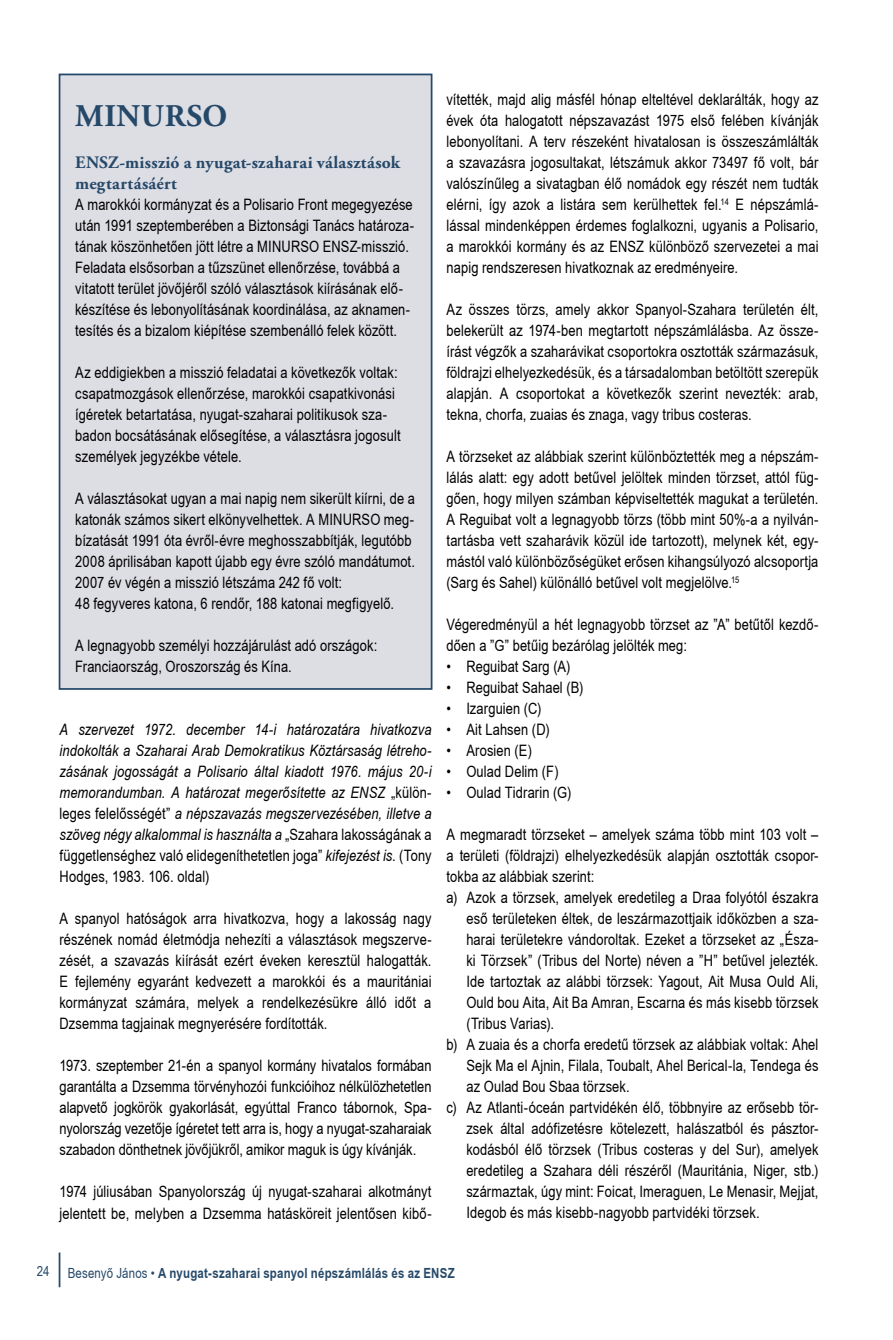
<style>
.page{position:relative;width:893px;height:1340px;background:#fff}
.page>*{position:absolute;margin:0;border:0;box-sizing:border-box;transform-origin:0 0}
.t1{font:700 31.5px "Adobe Garamond Pro";letter-spacing:.025em;color:#264969}
.t2{font:700 17.5px/21px "Adobe Garamond Pro";letter-spacing:.015em;color:#264969}
.t3{font:15.75px/21px "Arial Narrow Hu Normal";letter-spacing:.005em;color:#000}
.t4{font:italic 15.75px/21px "Arial Narrow Hu";letter-spacing:.005em;color:#000;text-align:justify}
.t5{font:700 14px "Arial Narrow Hu";letter-spacing:.015em;color:#264969}
.t6{font:14px "Arial Narrow Hu Normal";color:#264969}
.s1{font-family:"Arial Narrow Hu Normal";font-style:normal}
.s2{font-family:"Arial Narrow Hu";font-style:italic}
.s3{font-family:"Arial Narrow Hu Normal";font-weight:400}
</style>
<div class="page">
<hr style="left:59px;top:1252px;width:1px;height:35px;background:#264969">
<div style="left:60px;top:74px;width:372px;height:615px;background:#dddde4"></div>
<div style="left:59px;top:74px;width:373px;height:616px;border:2px solid #264969"></div>
<h1 class="t1" style="left:75px;top:98px;width:132px">Minurso</h1>
<p class="t2" style="left:75px;top:152px;width:326px">ENSZ-misszió a nyugat-szaharai választások megtartásáért</p>
<p class="t3" style="left:75px;top:193px;width:340px">A marokkói kormányzat és a Polisario Front megegyezése után 1991 szeptemberében a Biztonsági Tanács határoza&shy;tának köszönhetően jött létre a MINURSO ENSZ-misszió.<br>Feladata elsősorban a tűzszünet ellenőrzése, továbbá a vitatott terület jövőjéről szóló választások kiírásának elő&shy;készítése és lebonyolításának koordinálása, az aknamen&shy;tesítés és a bizalom kiépítése szembenálló felek között.</p>
<p class="t3" style="left:75px;top:361px;width:327px">Az eddigiekben a misszió feladatai a következők voltak: csapatmozgások ellenőrzése, marokkói csapatkivonási ígéretek betartatása, nyugat-szaharai politikusok sza&shy;badon bocsátásának elősegítése, a választásra jogosult személyek jegyzékbe vétele.</p>
<p class="t3" style="left:75px;top:487px;width:341px">A választásokat ugyan a mai napig nem sikerült kiírni, de a katonák számos sikert elkönyvelhettek. A MINURSO meg&shy;bízatását 1991 óta évről-évre meghosszabbítják, legutóbb 2008 áprilisában kapott újabb egy évre szóló mandátumot.<br>2007 év végén a misszió létszáma 242 fő volt:<br>48 fegyveres katona, 6 rendőr, 188 katonai megfigyelő.</p>
<p class="t3" style="left:75px;top:634px;width:304px">A legnagyobb személyi hozzájárulást adó országok:<br>Franciaország, Oroszország és Kína.</p>
<p class="t4" style="left:60px;top:719px;width:374px">A szervezet 1972. december 14-i határozatára hivatkozva indokolták a Szaharai Arab Demokratikus Köztársaság létreho&shy;zásának jogosságát a Polisario által kiadott 1976. május 20-i memorandumban. A határozat megerősítette az ENSZ <span class="s1">„külön&shy;leges felelősségét”</span> a népszavazás megszervezésében, illetve a szöveg négy alkalommal is használta a <span class="s1">„Szahara lakosságának a</span></p>
<p class="t3" style="left:60px;top:844px;width:374px">függetlenséghez való elidegeníthetetlen joga” <span class="s2">kifejezést is</span>. (Tony<br>Hodges, 1983. 106. oldal)</p>
<p class="t3" style="left:60px;top:907px;width:374px;text-align:justify">A spanyol hatóságok arra hivatkozva, hogy a lakosság nagy részének nomád életmódja nehezíti a választások megszerve&shy;zését, a szavazás kiírását ezért éveken keresztül halogatták.<br>E fejlemény egyaránt kedvezett a marokkói és a mauritániai kormányzat számára, melyek a rendelkezésükre álló időt a Dzsemma tagjainak megnyerésére fordították.</p>
<p class="t3" style="left:60px;top:1054px;width:374px;text-align:justify">1973. szeptember 21-én a spanyol kormány hivatalos formában garantálta a Dzsemma törvényhozói funkcióihoz nélkülözhetetlen alapvető jogkörök gyakorlását, egyúttal Franco tábornok, Spa&shy;nyolország vezetője ígéretet tett arra is, hogy a nyugat-szaharaiak szabadon dönthetnek jövőjükről, amikor maguk is úgy kívánják.</p>
<p class="t3" style="left:60px;top:1180px;width:374px">1974 júliusában Spanyolország új nyugat-szaharai alkotmányt jelentett be, melyben a Dzsemma hatásköreit jelentősen kibő-</p>
<p class="t3" style="left:446px;top:88px;width:374px;text-align:justify">vítették, majd alig másfél hónap elteltével deklarálták, hogy az évek óta halogatott népszavazást 1975 első felében kívánják lebonyolítani. A terv részeként hivatalosan is összeszámlálták a szavazásra jogosultakat, létszámuk akkor 73497 fő volt, bár valószínűleg a sivatagban élő nomádok egy részét nem tudták elérni, így azok a listára sem kerülhettek fel.<sup>14</sup> E népszámlá&shy;lással mindenképpen érdemes foglalkozni, ugyanis a Polisario, a marokkói kormány és az ENSZ különböző szervezetei a mai napig rendszeresen hivatkoznak az eredményeire.</p>
<p class="t3" style="left:446px;top:298px;width:374px;text-align:justify">Az összes törzs, amely akkor Spanyol-Szahara területén élt, belekerült az 1974-ben megtartott népszámlálásba. Az össze&shy;írást végzők a szaharávikat csoportokra osztották származásuk, földrajzi elhelyezkedésük, és a társadalomban betöltött szerepük alapján. A csoportokat a következők szerint nevezték: arab, tekna, chorfa, zuaias és znaga, vagy tribus costeras.</p>
<p class="t3" style="left:446px;top:445px;width:374px;text-align:justify">A törzseket az alábbiak szerint különböztették meg a népszám&shy;lálás alatt: egy adott betűvel jelöltek minden törzset, attól füg&shy;gően, hogy milyen számban képviseltették magukat a területén.<br>A Reguibat volt a legnagyobb törzs (több mint 50%-a a nyilván&shy;tartásba vett szaharávik közül ide tartozott), melynek két, egy&shy;mástól való különbözőségüket erősen kihangsúlyozó alcsoportja (Sarg és Sahel) különálló betűvel volt megjelölve.<sup>15</sup></p>
<p class="t3" style="left:446px;top:613px;width:374px">Végeredményül a hét legnagyobb törzset az ”A” betűtől kezdő&shy;dően a ”G” betűig bezárólag jelölték meg:</p>
<p class="t3" style="left:446px;top:655px;width:125px">• Reguibat Sarg (A)</p>
<p class="t3" style="left:446px;top:676px;width:138px">• Reguibat Sahael (B)</p>
<p class="t3" style="left:446px;top:697px;width:96px">• Izarguien (C)</p>
<p class="t3" style="left:446px;top:718px;width:105px">• Ait Lahsen (D)</p>
<p class="t3" style="left:446px;top:739px;width:87px">• Arosien (E)</p>
<p class="t3" style="left:446px;top:760px;width:114px">• Oulad Delim (F)</p>
<p class="t3" style="left:446px;top:781px;width:126px">• Oulad Tidrarin (G)</p>
<p class="t3" style="left:446px;top:823px;width:373px">A megmaradt törzseket – amelyek száma több mint 103 volt –</p>
<p class="t3" style="left:446px;top:844px;width:374px">a területi (földrajzi) elhelyezkedésük alapján osztották csopor-</p>
<p class="t3" style="left:446px;top:865px;width:149px">tokba az alábbiak szerint:</p>
<p class="t3" style="left:446px;top:886px;width:373px">a) Azok a törzsek, amelyek eredetileg a Draa folyótól északra</p>
<p class="t3" style="left:466px;top:907px;width:354px">eső területeken éltek, de leszármazottjaik időközben a sza-</p>
<p class="t3" style="left:466px;top:928px;width:354px">harai területekre vándoroltak. Ezeket a törzseket az „Észa-</p>
<p class="t3" style="left:466px;top:949px;width:354px">ki Törzsek” (Tribus del Norte) néven a ”H” betűvel jelezték.</p>
<p class="t3" style="left:466px;top:970px;width:354px">Ide tartoztak az alábbi törzsek: Yagout, Ait Musa Ould Ali,</p>
<p class="t3" style="left:466px;top:991px;width:354px">Ould bou Aita, Ait Ba Amran, Escarna és más kisebb törzsek</p>
<p class="t3" style="left:466px;top:1012px;width:89px">(Tribus Varias).</p>
<p class="t3" style="left:446px;top:1033px;width:373px">b) A zuaia és a chorfa eredetű törzsek az alábbiak voltak: Ahel</p>
<p class="t3" style="left:466px;top:1054px;width:354px">Sejk Ma el Ajnin, Filala, Toubalt, Ahel Berical-la, Tendega és</p>
<p class="t3" style="left:466px;top:1075px;width:165px">az Oulad Bou Sbaa törzsek.</p>
<p class="t3" style="left:446px;top:1096px;width:374px">c) Az Atlanti-óceán partvidékén élő, többnyire az erősebb tör-</p>
<p class="t3" style="left:466px;top:1117px;width:354px">zsek által adófizetésre kötelezett, halászatból és pásztor-</p>
<p class="t3" style="left:466px;top:1138px;width:354px">kodásból élő törzsek (Tribus costeras y del Sur), amelyek</p>
<p class="t3" style="left:466px;top:1159px;width:354px">eredetileg a Szahara déli részéről (Mauritánia, Niger, stb.)</p>
<p class="t3" style="left:466px;top:1180px;width:354px">származtak, úgy mint: Foicat, Imeraguen, Le Menasir, Mejjat,</p>
<p class="t3" style="left:466px;top:1201px;width:295px">Idegob és más kisebb-nagyobb partvidéki törzsek.</p>
<p class="t6" style="left:37px;top:1260px;width:14px">24</p>
<p class="t5" style="left:68px;top:1262px;width:381px"><span class="s3">Besenyő János •</span> A nyugat-szaharai spanyol népszámlálás és az ENSZ</p>
</div>
